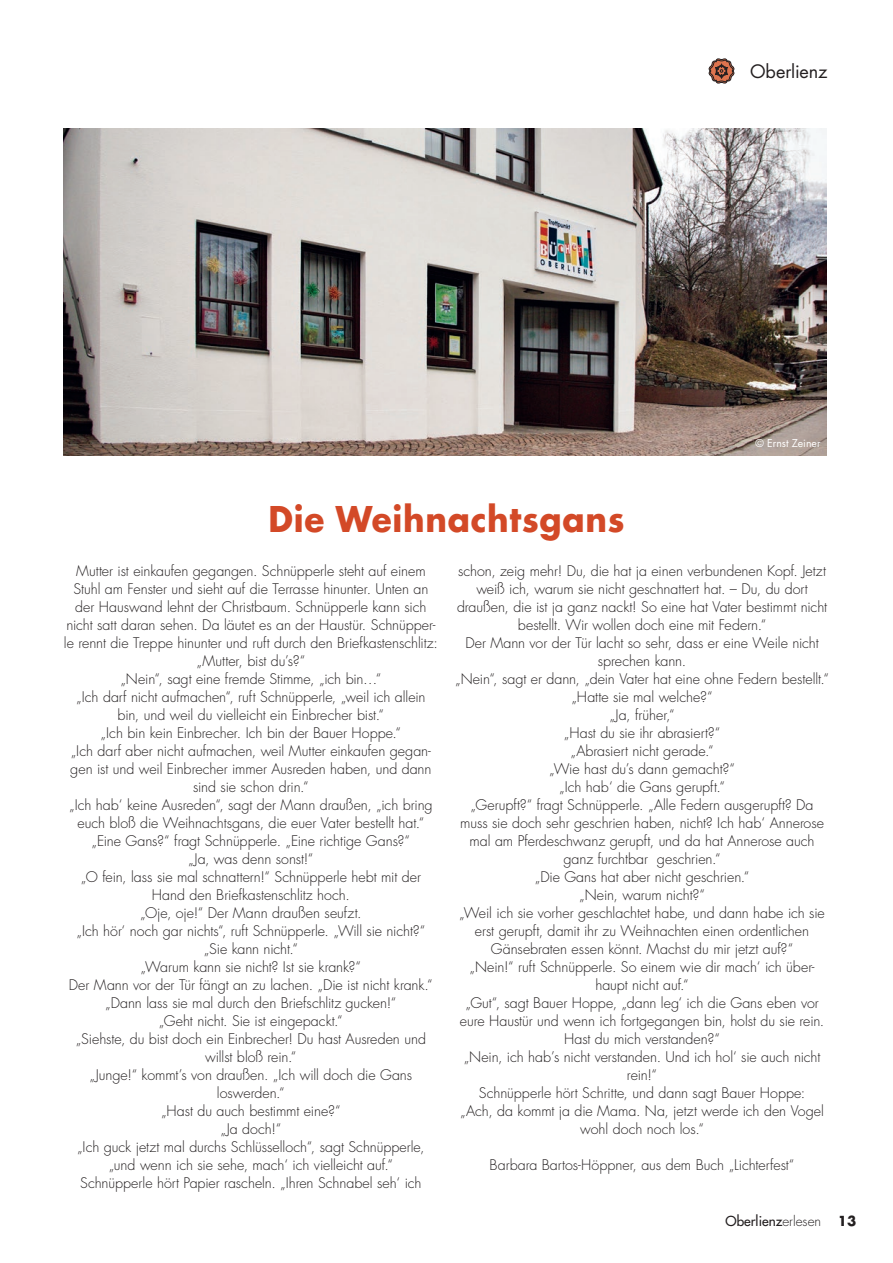
<style>
.page{position:relative;width:893px;height:1263px;background:#fff}
.page>*{position:absolute;margin:0;border:0;box-sizing:border-box;transform-origin:0 0}
.t1{font:700 34.5px "Futura LT Pro";letter-spacing:.02em;color:#d34927;scale:.95 1}
.t2{font:18px "Futura LT Pro";letter-spacing:-.005em;color:#231f20}
.t3{font:300 14.25px/18px "Futura LT Pro";letter-spacing:-.005em;color:#231f20;text-align:center}
.t4{font:500 13.5px "Futura LT Pro";color:#231f20}
.t5{font:10.5px "Futura LT Pro";color:#fff}
.s1{font-weight:300}
.s2{font-weight:700}
</style>
<div class="page">
<svg style="left:708px;top:58px;width:27px;height:26px"></svg>
<img style="left:63px;top:129px;width:764px;height:326px">
<p class="t2" style="left:750px;top:59px;width:79px">Oberlienz</p>
<p class="t5" style="left:755px;top:436px;width:67px">© Ernst Zeiner</p>
<h1 class="t1" style="left:268px;top:492px;width:376px">Die Weihnachtsgans</h1>
<p class="t3" style="left:64px;top:562px;width:375px">Mutter ist einkaufen gegangen. Schnüpperle steht auf einem Stuhl am Fenster und sieht auf die Terrasse hinunter. Unten an der Hauswand lehnt der Christbaum. Schnüpperle kann sich nicht satt daran sehen. Da läutet es an der Haustür. Schnüpper&shy;le rennt die Treppe hinunter und ruft durch den Briefkastenschlitz: „Mutter, bist du’s?“<br>„Nein“, sagt eine fremde Stimme, „ich bin…“<br>„Ich darf nicht aufmachen“, ruft Schnüpperle, „weil ich allein bin, und weil du vielleicht ein Einbrecher bist.“<br>„Ich bin kein Einbrecher. Ich bin der Bauer Hoppe.“<br>„Ich darf aber nicht aufmachen, weil Mutter einkaufen gegan&shy;gen ist und weil Einbrecher immer Ausreden haben, und dann sind sie schon drin.“<br>„Ich hab‘ keine Ausreden“, sagt der Mann draußen, „ich bring euch bloß die Weihnachtsgans, die euer Vater bestellt hat.“ „Eine Gans?“ fragt Schnüpperle. „Eine richtige Gans?“<br>„Ja, was denn sonst!“<br>„O fein, lass sie mal schnattern!“ Schnüpperle hebt mit der Hand den Briefkastenschlitz hoch.<br>„Oje, oje!“ Der Mann draußen seufzt.<br>„Ich hör‘ noch gar nichts“, ruft Schnüpperle. „Will sie nicht?“ „Sie kann nicht.“<br>„Warum kann sie nicht? Ist sie krank?“<br>Der Mann vor der Tür fängt an zu lachen. „Die ist nicht krank.“ „Dann lass sie mal durch den Briefschlitz gucken!“<br>„Geht nicht. Sie ist eingepackt.“<br>„Siehste, du bist doch ein Einbrecher! Du hast Ausreden und willst bloß rein.“<br>„Junge!“ kommt’s von draußen. „Ich will doch die Gans loswerden.“<br>„Hast du auch bestimmt eine?“<br>„Ja doch!“<br>„Ich guck jetzt mal durchs Schlüsselloch“, sagt Schnüpperle, „und wenn ich sie sehe, mach‘ ich vielleicht auf.“<br>Schnüpperle hört Papier rascheln. „Ihren Schnabel seh‘ ich</p>
<p class="t3" style="left:455px;top:562px;width:375px">schon, zeig mehr! Du, die hat ja einen verbundenen Kopf. Jetzt weiß ich, warum sie nicht geschnattert hat. – Du, du dort draußen, die ist ja ganz nackt! So eine hat Vater bestimmt nicht bestellt. Wir wollen doch eine mit Federn.“<br>Der Mann vor der Tür lacht so sehr, dass er eine Weile nicht sprechen kann.<br>„Nein“, sagt er dann, „dein Vater hat eine ohne Federn bestellt.“ „Hatte sie mal welche?“<br>„Ja, früher,“<br>„Hast du sie ihr abrasiert?“<br>„Abrasiert nicht gerade.“<br>„Wie hast du’s dann gemacht?“<br>„Ich hab‘ die Gans gerupft.“<br>„Gerupft?“ fragt Schnüpperle. „Alle Federn ausgerupft? Da muss sie doch sehr geschrien haben, nicht? Ich hab‘ Annerose mal am Pferdeschwanz gerupft, und da hat Annerose auch ganz furchtbar geschrien.“<br>„Die Gans hat aber nicht geschrien.“<br>„Nein, warum nicht?“<br>„Weil ich sie vorher geschlachtet habe, und dann habe ich sie erst gerupft, damit ihr zu Weihnachten einen ordentlichen Gänsebraten essen könnt. Machst du mir jetzt auf?“<br>„Nein!“ ruft Schnüpperle. So einem wie dir mach‘ ich über&shy;haupt nicht auf.“<br>„Gut“, sagt Bauer Hoppe, „dann leg‘ ich die Gans eben vor eure Haustür und wenn ich fortgegangen bin, holst du sie rein.<br>Hast du mich verstanden?“<br>„Nein, ich hab’s nicht verstanden. Und ich hol‘ sie auch nicht rein!“<br>Schnüpperle hört Schritte, und dann sagt Bauer Hoppe:<br>„Ach, da kommt ja die Mama. Na, jetzt werde ich den Vogel wohl doch noch los.“</p>
<p class="t3" style="left:490px;top:1156px;width:306px">Barbara Bartos-Höppner, aus dem Buch „Lichterfest“</p>
<p class="t4" style="left:726px;top:1211px;width:132px">Oberlienz<span class="s1">erlesen</span> <span class="s2">13</span></p>
</div>
